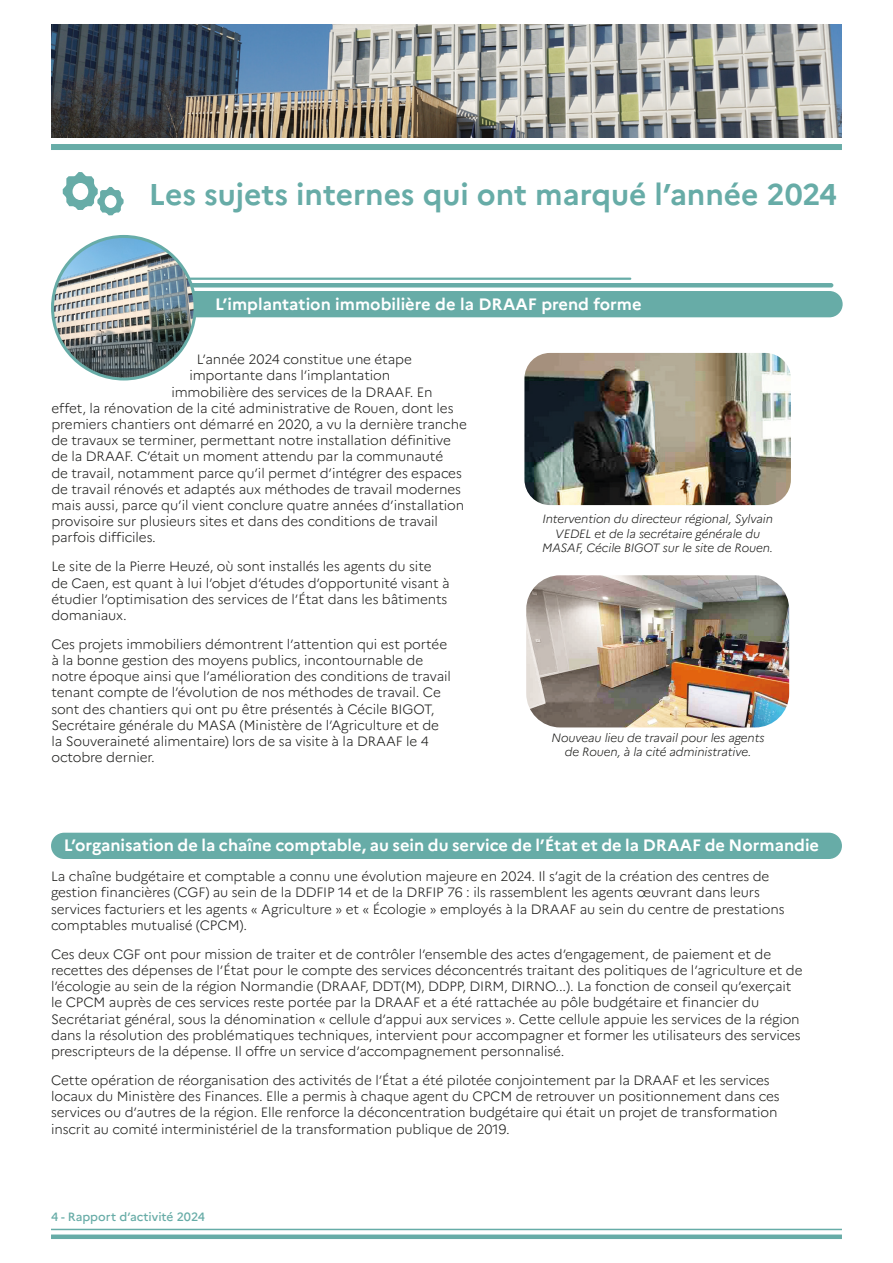
<style>
.page{position:relative;width:893px;height:1263px;background:#fff}
.page>*{position:absolute;margin:0;border:0;box-sizing:border-box;transform-origin:0 0}
.t1{font:700 30px "Marianne";color:#67aca7}
.t2{font:700 16.5px "Marianne";color:#fff}
.t3{font:300 13.5px/16.2px "Marianne";letter-spacing:-.01em;color:#1d1d1b}
.t4{font:italic 300 12px/14.4px "Marianne";letter-spacing:-.01em;color:#1d1d1b;text-align:center}
.t5{font:500 12px "Marianne";color:#67aca7}
</style>
<div class="page">
<div style="left:51px;top:833px;width:791px;height:26px;background:#67aca7;border-radius:13px"></div>
<div style="left:51px;top:144px;width:791px;height:6px;background:#67aca7"></div>
<svg style="left:63px;top:172px;width:61px;height:44px"></svg>
<img style="left:51px;top:24px;width:791px;height:114px">
<img style="left:526px;top:575px;width:263px;height:152px">
<img style="left:524px;top:353px;width:267px;height:152px">
<hr style="left:157px;top:283px;width:676px;height:4px;background:#67aca7;border-radius:2px">
<div style="left:52px;top:291px;width:791px;height:26px;background:#67aca7;border-radius:13px"></div>
<hr style="left:176px;top:278px;width:455px;height:2px;background:#67aca7">
<img style="left:53px;top:236px;width:142px;height:143px;border-radius:71px">
<div style="left:51px;top:235px;width:146px;height:145px;border:3px solid #67aca7;border-radius:50%"></div>
<div style="left:51px;top:1234px;width:791px;height:5px;background:#67aca7"></div>
<hr style="left:51px;top:1229px;width:791px;height:1px;background:#67aca7">
<p class="t1" style="left:149px;top:171px;width:690px">Les sujets internes qui ont marqué l’année 2024</p>
<p class="t2" style="left:215px;top:292px;width:428px">L’implantation immobilière de la DRAAF prend forme</p>
<p class="t3" style="left:197px;top:350px;width:217px">L’année 2024 constitue une étape</p>
<p class="t3" style="left:189px;top:366px;width:202px">importante dans l’implantation</p>
<p class="t3" style="left:171px;top:383px;width:263px">immobilière des services de la DRAAF. En</p>
<p class="t3" style="left:51px;top:399px;width:404px">effet, la rénovation de la cité administrative de Rouen, dont les</p>
<p class="t3" style="left:51px;top:415px;width:417px">premiers chantiers ont démarré en 2020, a vu la dernière tranche</p>
<p class="t3" style="left:51px;top:431px;width:401px">de travaux se terminer, permettant notre installation définitive</p>
<p class="t3" style="left:51px;top:447px;width:393px">de la DRAAF. C’était un moment attendu par la communauté</p>
<p class="t3" style="left:51px;top:464px;width:412px">de travail, notamment parce qu’il permet d’intégrer des espaces</p>
<p class="t3" style="left:51px;top:480px;width:411px">de travail rénovés et adaptés aux méthodes de travail modernes</p>
<p class="t3" style="left:51px;top:496px;width:414px">mais aussi, parce qu’il vient conclure quatre années d’installation</p>
<p class="t3" style="left:51px;top:512px;width:388px">provisoire sur plusieurs sites et dans des conditions de travail</p>
<p class="t3" style="left:51px;top:528px;width:106px">parfois difficiles.</p>
<p class="t3" style="left:51px;top:557px;width:400px">Le site de la Pierre Heuzé, où sont installés les agents du site de Caen, est quant à lui l’objet d’études d’opportunité visant à étudier l’optimisation des services de l’État dans les bâtiments domaniaux.</p>
<p class="t3" style="left:51px;top:635px;width:401px">Ces projets immobiliers démontrent l’attention qui est portée à la bonne gestion des moyens publics, incontournable de notre époque ainsi que l’amélioration des conditions de travail tenant compte de l’évolution de nos méthodes de travail. Ce sont des chantiers qui ont pu être présentés à Cécile BIGOT, Secrétaire générale du MASA (Ministère de l’Agriculture et de la Souveraineté alimentaire) lors de sa visite à la DRAAF le 4 octobre dernier.</p>
<p class="t4" style="left:542px;top:511px;width:232px">Intervention du directeur régional, Sylvain<br>VEDEL et de la secrétaire générale du<br>MASAF, Cécile BIGOT sur le site de Rouen.</p>
<p class="t4" style="left:552px;top:729px;width:214px">Nouveau lieu de travail pour les agents de Rouen, à la cité administrative.</p>
<p class="t2" style="left:64px;top:833px;width:757px">L’organisation de la chaîne comptable, au sein du service de l’État et de la DRAAF de Normandie</p>
<p class="t3" style="left:51px;top:867px;width:735px">La chaîne budgétaire et comptable a connu une évolution majeure en 2024. Il s’agit de la création des centres de gestion financières (CGF) au sein de la DDFIP 14 et de la DRFIP 76 : ils rassemblent les agents œuvrant dans leurs services facturiers et les agents « Agriculture » et « Écologie » employés à la DRAAF au sein du centre de prestations comptables mutualisé (CPCM).</p>
<p class="t3" style="left:51px;top:945px;width:753px">Ces deux CGF ont pour mission de traiter et de contrôler l’ensemble des actes d’engagement, de paiement et de recettes des dépenses de l’État pour le compte des services déconcentrés traitant des politiques de l’agriculture et de l’écologie au sein de la région Normandie (DRAAF, DDT(M), DDPP, DIRM, DIRNO...). La fonction de conseil qu’exerçait le CPCM auprès de ces services reste portée par la DRAAF et a été rattachée au pôle budgétaire et financier du Secrétariat général, sous la dénomination « cellule d’appui aux services ». Cette cellule appuie les services de la région dans la résolution des problématiques techniques, intervient pour accompagner et former les utilisateurs des services prescripteurs de la dépense. Il offre un service d’accompagnement personnalisé.</p>
<p class="t3" style="left:51px;top:1071px;width:730px">Cette opération de réorganisation des activités de l’État a été pilotée conjointement par la DRAAF et les services locaux du Ministère des Finances. Elle a permis à chaque agent du CPCM de retrouver un positionnement dans ces services ou d’autres de la région. Elle renforce la déconcentration budgétaire qui était un projet de transformation inscrit au comité interministériel de la transformation publique de 2019.</p>
<p class="t5" style="left:51px;top:1207px;width:155px">4 - Rapport d’activité 2024</p>
</div>
